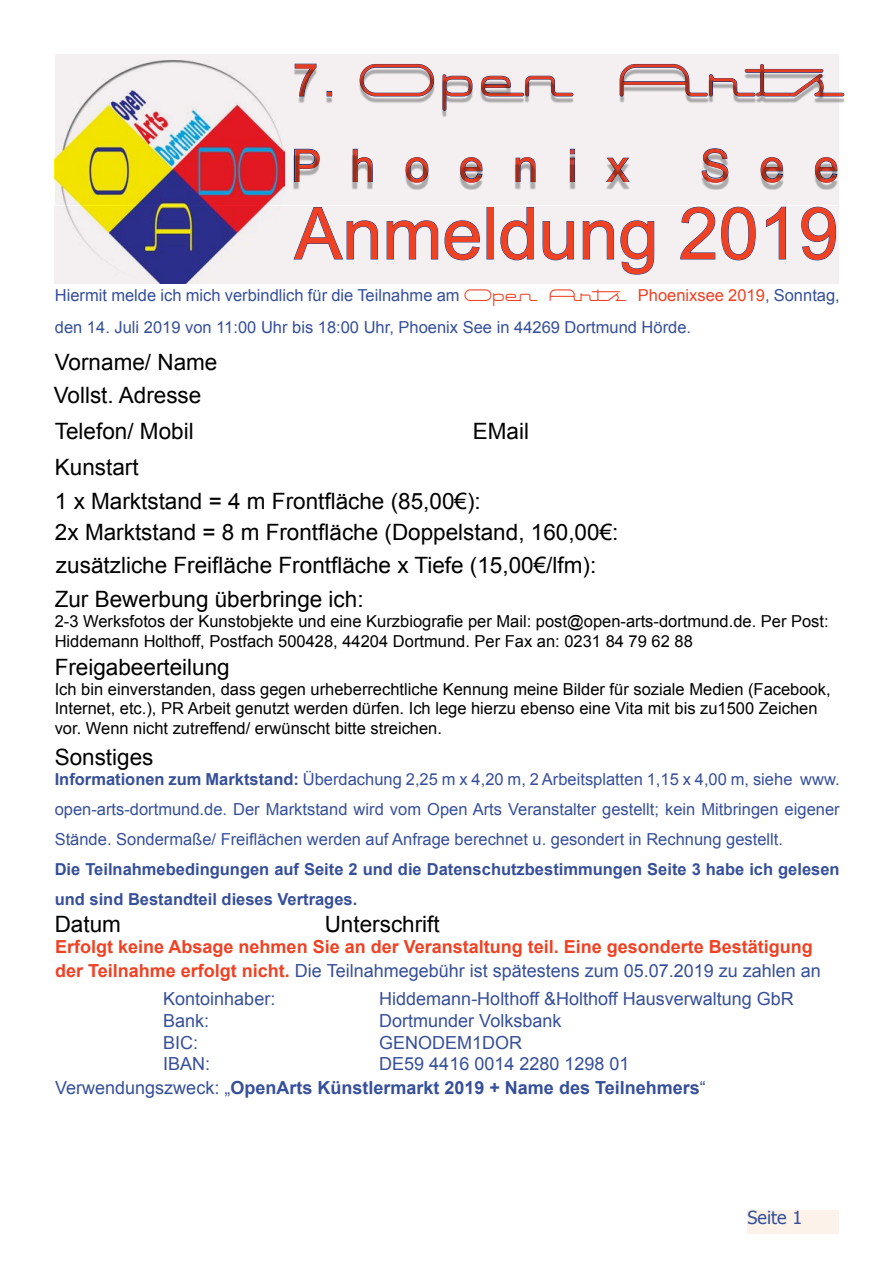
<style>
.page{position:relative;width:893px;height:1263px;background:#fff}
.page>*{position:absolute;margin:0;border:0;box-sizing:border-box;transform-origin:0 0}
.t1{font:72px "Arial";color:#ef4123}
.t2{font:45px "Starliner BTN";letter-spacing:.11em;color:#ef4123}
.t3{font:45px "Arial";letter-spacing:.65em;color:#ef4123}
.t4{font:22.5px "Arial";color:#000}
.t5{font:700 18px/24px "Arial";color:#ef4123}
.t6{font:18px "Arial";color:#364f99}
.t7{font:700 18px "Arial";color:#364f99}
.t8{font:18px "Tahoma";color:#364f99}
.t9{font:16.5px/30px "Arial";color:#364f99}
.t10{font:16.5px/19.8px "Arial";color:#000}
.t11{font:700 16.5px/30px "Arial";color:#364f99}
.s1{font-family:"Arial"}
.s2{font-family:"Starliner BTN";color:#ef4123}
.s3{color:#ef4123}
.s4{font-weight:700}
.s5{font-weight:400;color:#364f99}
.s6{font-weight:400}
</style>
<div class="page">
<svg style="left:55px;top:54px;width:784px;height:151px;fill:#f4f0f2"></svg>
<div style="left:293px;top:69px;width:552px;height:121px;background:#f4f0f2"></div>
<svg style="left:294px;top:63px;width:23px;height:34px"></svg>
<svg style="left:327px;top:91px;width:5px;height:5px"></svg>
<svg style="left:359px;top:64px;width:75px;height:33px"></svg>
<svg style="left:442px;top:74px;width:31px;height:37px"></svg>
<svg style="left:481px;top:75px;width:93px;height:22px"></svg>
<svg style="left:619px;top:64px;width:226px;height:33px"></svg>
<svg style="left:294px;top:148px;width:26px;height:34px"></svg>
<svg style="left:352px;top:149px;width:21px;height:33px"></svg>
<svg style="left:405px;top:157px;width:24px;height:26px"></svg>
<svg style="left:460px;top:157px;width:23px;height:26px"></svg>
<svg style="left:515px;top:157px;width:21px;height:25px"></svg>
<svg style="left:570px;top:149px;width:5px;height:5px"></svg>
<div style="left:570px;top:158px;width:5px;height:24px;border:1px solid #23397e"></div>
<svg style="left:606px;top:157px;width:24px;height:26px"></svg>
<svg style="left:701px;top:148px;width:28px;height:35px"></svg>
<svg style="left:760px;top:157px;width:23px;height:26px"></svg>
<svg style="left:815px;top:157px;width:23px;height:26px"></svg>
<svg style="left:54px;top:207px;width:785px;height:77px;fill:#f4f0f2"></svg>
<svg style="left:293px;top:207px;width:85px;height:53px"></svg>
<svg style="left:386px;top:220px;width:52px;height:40px"></svg>
<svg style="left:444px;top:220px;width:36px;height:41px"></svg>
<div style="left:487px;top:207px;width:7px;height:52px;border:1px solid #23397e"></div>
<svg style="left:500px;top:207px;width:34px;height:54px"></svg>
<svg style="left:542px;top:221px;width:32px;height:40px"></svg>
<svg style="left:582px;top:220px;width:32px;height:40px"></svg>
<svg style="left:620px;top:220px;width:34px;height:55px"></svg>
<svg style="left:680px;top:206px;width:76px;height:55px"></svg>
<svg style="left:766px;top:206px;width:20px;height:54px"></svg>
<svg style="left:801px;top:206px;width:35px;height:55px"></svg>
<div style="left:748px;top:1210px;width:91px;height:23px;background:#fcf2ea"></div>
<h2 class="t2" style="left:293px;top:54px;width:547px"><span class="s1">7.</span> Open Arts</h2>
<h2 class="t3" style="left:291px;top:136px;width:340px">Phoenix</h2>
<h2 class="t3" style="left:700px;top:136px;width:140px">See</h2>
<h1 class="t1" style="left:294px;top:187px;width:546px">Anmeldung 2019</h1>
<p class="t9" style="left:55px;top:280px;width:786px;line-height:31.5px">Hiermit melde ich mich verbindlich für die Teilnahme am <span class="s2">Open Arts</span> <span class="s3">Phoenixsee 2019</span>, Sonntag, den 14. Juli 2019 von 11:00 Uhr bis 18:00 Uhr, Phoenix See in 44269 Dortmund Hörde.</p>
<p class="t4" style="left:55px;top:348px;width:164px">Vorname/ Name</p>
<p class="t4" style="left:54px;top:380px;width:149px">Vollst. Adresse</p>
<p class="t4" style="left:55px;top:417px;width:140px">Telefon/ Mobil</p>
<p class="t4" style="left:473px;top:417px;width:58px">EMail</p>
<p class="t4" style="left:55px;top:452px;width:85px">Kunstart</p>
<p class="t4" style="left:55px;top:486px;width:427px">1 x Marktstand = 4 m Frontfläche (85,00€):</p>
<p class="t4" style="left:55px;top:518px;width:565px">2x Marktstand = 8 m Frontfläche (Doppelstand, 160,00€:</p>
<p class="t4" style="left:56px;top:550px;width:542px">zusätzliche Freifläche Frontfläche x Tiefe (15,00€/lfm):</p>
<p class="t4" style="left:55px;top:584px;width:310px">Zur Bewerbung überbringe ich:</p>
<p class="t10" style="left:55px;top:611px;width:775px">2-3 Werksfotos der Kunstobjekte und eine Kurzbiografie per Mail: post@open-arts-dortmund.de. Per Post:<br>Hiddemann Holthoff, Postfach 500428, 44204 Dortmund. Per Fax an: 0231 84 79 62 88</p>
<p class="t4" style="left:55px;top:652px;width:177px">Freigabeerteilung</p>
<p class="t10" style="left:55px;top:679px;width:777px">Ich bin einverstanden, dass gegen urheberrechtliche Kennung meine Bilder für soziale Medien (Facebook,<br>Internet, etc.), PR Arbeit genutzt werden dürfen. Ich lege hierzu ebenso eine Vita mit bis zu1500 Zeichen vor. Wenn nicht zutreffend/ erwünscht bitte streichen.</p>
<p class="t4" style="left:55px;top:742px;width:100px">Sonstiges</p>
<p class="t9" style="left:55px;top:764px;width:786px;text-align:justify"><span class="s4">Informationen zum Marktstand:</span> Überdachung 2,25 m x 4,20 m, 2 Arbeitsplatten 1,15 x 4,00 m, siehe www. open-arts-dortmund.de. Der Marktstand wird vom Open Arts Veranstalter gestellt; kein Mitbringen eigener Stände. Sondermaße/ Freiflächen werden auf Anfrage berechnet u. gesondert in Rechnung gestellt.</p>
<p class="t11" style="left:55px;top:854px;width:786px">Die Teilnahmebedingungen auf Seite 2 und die Datenschutzbestimmungen Seite 3 habe ich gelesen und sind Bestandteil dieses Vertrages.</p>
<p class="t4" style="left:55px;top:909px;width:68px">Datum</p>
<p class="t4" style="left:325px;top:909px;width:117px">Unterschrift</p>
<p class="t5" style="left:55px;top:935px;width:767px">Erfolgt keine Absage nehmen Sie an der Veranstaltung teil. Eine gesonderte Bestätigung der Teilnahme erfolgt nicht. <span class="s5">Die Teilnahmegebühr ist spätestens zum 05.07.2019 zu zahlen an</span></p>
<p class="t6" style="left:163px;top:987px;width:114px">Kontoinhaber:</p>
<p class="t6" style="left:379px;top:987px;width:416px">Hiddemann-Holthoff &amp;Holthoff Hausverwaltung GbR</p>
<p class="t6" style="left:163px;top:1009px;width:48px">Bank:</p>
<p class="t6" style="left:379px;top:1009px;width:184px">Dortmunder Volksbank</p>
<p class="t6" style="left:163px;top:1030px;width:37px">BIC:</p>
<p class="t6" style="left:379px;top:1030px;width:145px">GENODEM1DOR</p>
<p class="t6" style="left:163px;top:1052px;width:49px">IBAN:</p>
<p class="t6" style="left:379px;top:1052px;width:252px">DE59 4416 0014 2280 1298 01</p>
<p class="t7" style="left:55px;top:1076px;width:652px"><span class="s6">Verwendungszweck: „</span>OpenArts Künstlermarkt 2019 + Name des Teilnehmers<span class="s6">“</span></p>
<p class="t8" style="left:748px;top:1205px;width:56px">Seite 1</p>
</div>
